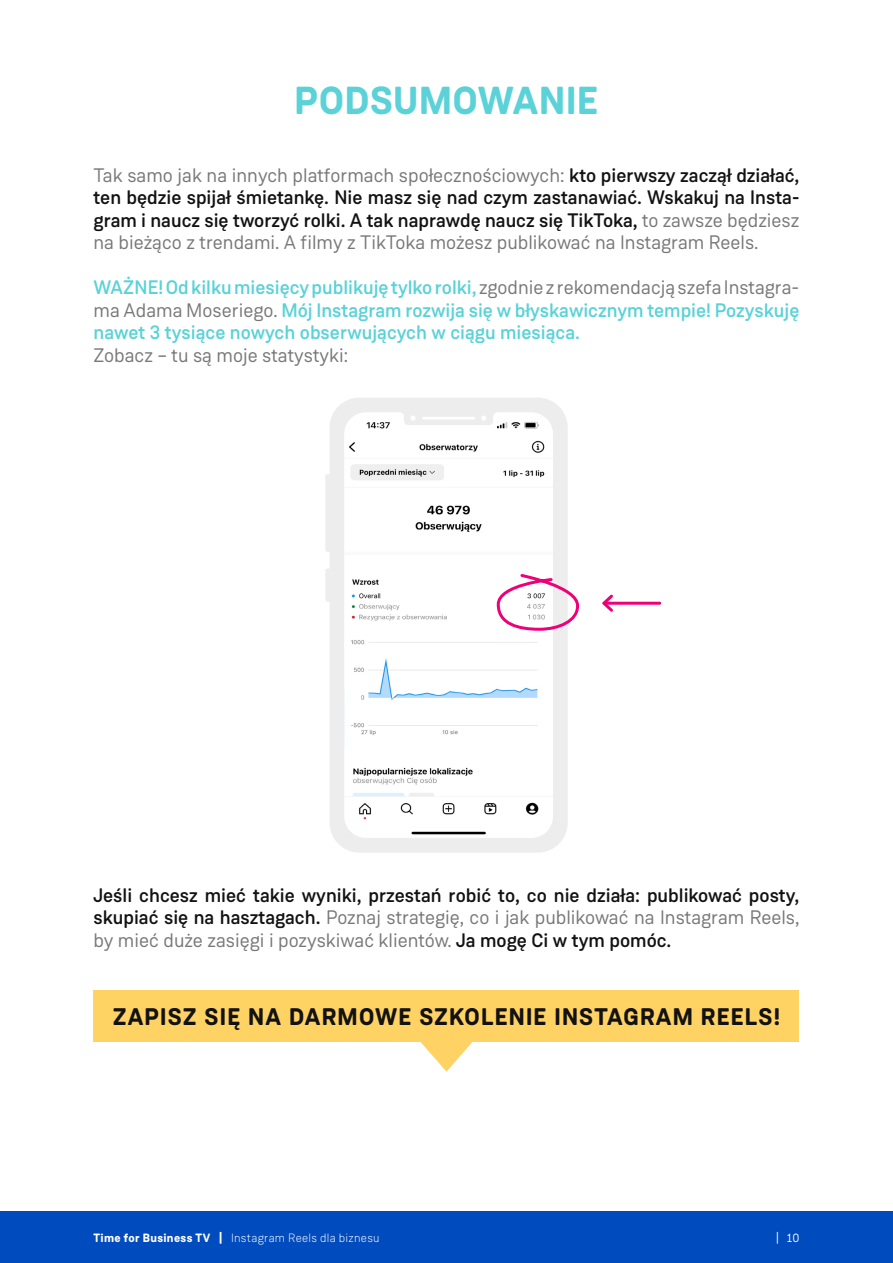
<style>
.page{position:relative;width:893px;height:1263px;background:#fff}
.page>*{position:absolute;margin:0;border:0;box-sizing:border-box;transform-origin:0 0}
.t1{font:700 39px "Weissenhof Grotesk";letter-spacing:.02em;color:#5ad2d7}
.t2{font:700 24px "Weissenhof Grotesk";letter-spacing:.05em;color:#121212}
.t3{font:500 19.5px/22.5px "Weissenhof Grotesk";color:#121212;text-align:justify}
.t4{font:500 19.5px/22.5px "Weissenhof Grotesk";color:#5ad2d7;text-align:justify}
.t5{font:19.5px "Weissenhof Grotesk";color:#787878}
.t6{font:300 12px "Weissenhof Grotesk";letter-spacing:.025em;color:#fff}
.t7{font:12px "Weissenhof Grotesk";color:#fff}
.s1{font-weight:400;color:#787878}
.s2{font-weight:700}
</style>
<div class="page">
<div style="left:0;top:1212px;width:893px;height:51px;background:#004bbe"></div>
<div style="left:330px;top:398px;width:238px;height:455px;background:#ededed;border-radius:30px"></div>
<div style="left:325px;top:474px;width:9px;height:78px;background:#ededed;border-radius:3px"></div>
<div style="left:325px;top:568px;width:9px;height:34px;background:#ededed;border-radius:3px"></div>
<img style="left:344px;top:412px;width:209px;height:426px">
<svg style="left:420px;top:1042px;width:53px;height:29px"></svg>
<div style="left:94px;top:991px;width:705px;height:51px;background:#ffd264"></div>
<svg style="left:495px;top:572px;width:83px;height:60px"></svg>
<hr style="left:604px;top:602px;width:56px;height:3px;background:#f00078">
<svg style="left:602px;top:594px;width:14px;height:18px"></svg>
<h1 class="t1" style="left:294px;top:76px;width:305px">PODSUMOWANIE</h1>
<p class="t3" style="left:94px;top:164px;width:707px"><span class="s1">Tak samo jak na innych platformach społecznościowych:</span> kto pierwszy zaczął działać, ten będzie spijał śmietankę. Nie masz się nad czym zastanawiać. Wskakuj na Insta&shy;gram i naucz się tworzyć rolki. A tak naprawdę naucz się TikToka, <span class="s1">to zawsze będziesz na bieżąco z trendami. A filmy z TikToka możesz publikować na Instagram Reels.</span></p>
<p class="t4" style="left:94px;top:276px;width:707px">WAŻNE! Od kilku miesięcy publikuję tylko rolki, <span class="s1">zgodnie z rekomendacją szefa Instagra&shy;ma Adama Moseriego.</span> Mój Instagram rozwija się w błyskawicznym tempie! Pozyskuję nawet 3 tysiące nowych obserwujących w ciągu miesiąca.</p>
<p class="t5" style="left:94px;top:343px;width:256px">Zobacz – tu są moje statystyki:</p>
<p class="t3" style="left:94px;top:884px;width:707px">Jeśli chcesz mieć takie wyniki, przestań robić to, co nie działa: publikować posty, skupiać się na hasztagach. <span class="s1">Poznaj strategię, co i jak publikować na Instagram Reels, by mieć duże zasięgi i pozyskiwać klientów.</span> Ja mogę Ci w tym pomóc.</p>
<p class="t2" style="left:113px;top:1001px;width:669px">ZAPISZ SIĘ NA DARMOWE SZKOLENIE INSTAGRAM REELS!</p>
<p class="t6" style="left:94px;top:1231px;width:288px"><span class="s2">Time for Business TV |</span> Instagram Reels dla biznesu</p>
<p class="t7" style="left:776px;top:1230px;width:25px">| 10</p>
</div>
